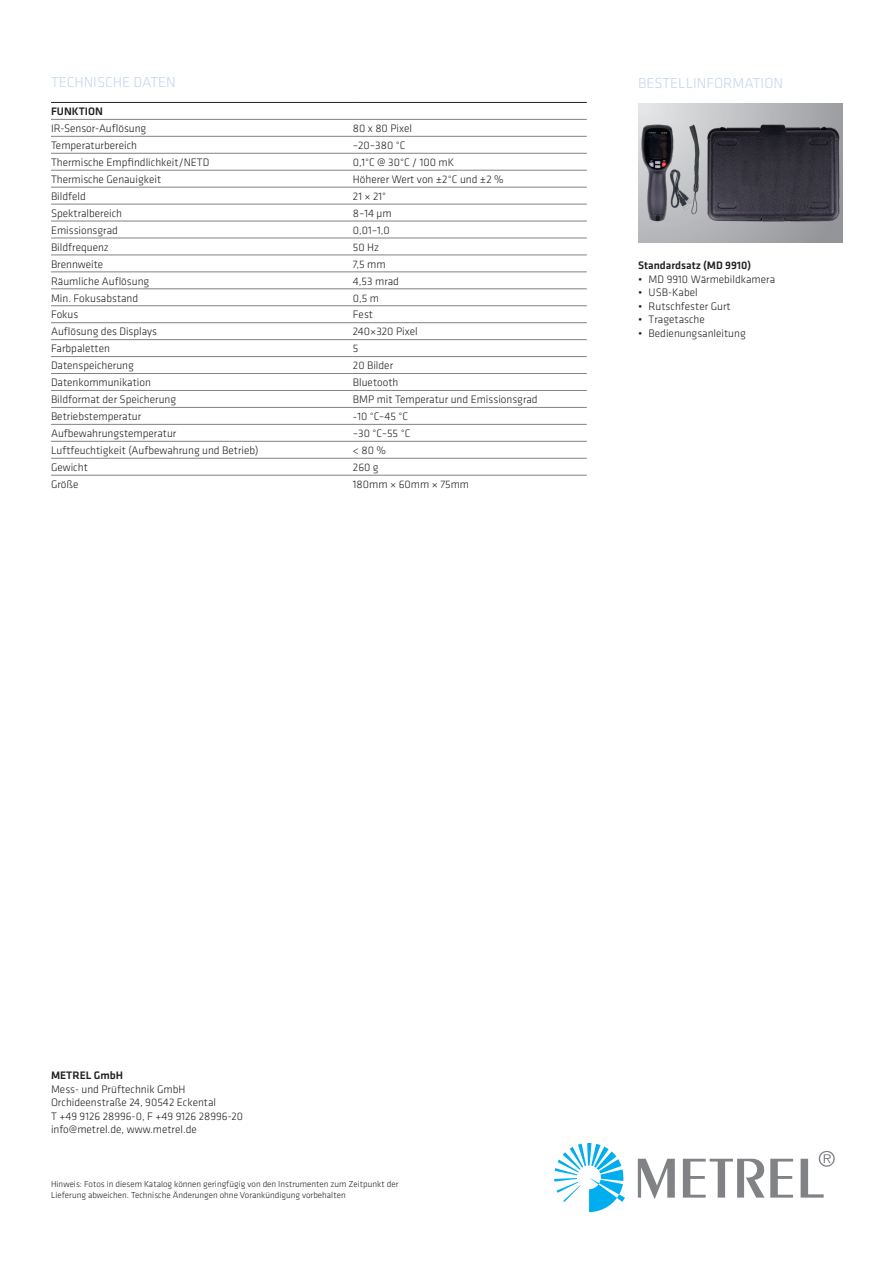
<style>
.page{position:relative;width:893px;height:1263px;background:#fff}
.page>*{position:absolute;margin:0;border:0;box-sizing:border-box;transform-origin:0 0}
.t1{font:300 15px "Klavika";color:#c5d5ed}
.tabela{font:300 11.25px "Klavika";color:#231f20}
.tabela-2{font:500 11.25px "Klavika";color:#231f20}
.t2{font:300 9px/10.8px "Klavika";color:#231f20}
</style>
<div class="page">
<svg style="left:638px;top:104px;width:204px;height:138px"></svg>
<img style="left:638px;top:122px;width:204px;height:102px">
<hr style="left:51px;top:136px;width:302px;height:1px;background:#808285">
<hr style="left:353px;top:136px;width:234px;height:1px;background:#808285">
<hr style="left:51px;top:153px;width:302px;height:1px;background:#808285">
<hr style="left:353px;top:153px;width:234px;height:1px;background:#808285">
<hr style="left:51px;top:170px;width:302px;height:1px;background:#808285">
<hr style="left:353px;top:170px;width:234px;height:1px;background:#808285">
<hr style="left:51px;top:187px;width:302px;height:1px;background:#808285">
<hr style="left:353px;top:187px;width:234px;height:1px;background:#808285">
<hr style="left:51px;top:204px;width:302px;height:1px;background:#808285">
<hr style="left:353px;top:204px;width:234px;height:1px;background:#808285">
<hr style="left:51px;top:221px;width:302px;height:1px;background:#808285">
<hr style="left:353px;top:221px;width:234px;height:1px;background:#808285">
<hr style="left:51px;top:238px;width:302px;height:1px;background:#808285">
<hr style="left:353px;top:238px;width:234px;height:1px;background:#808285">
<hr style="left:51px;top:255px;width:302px;height:1px;background:#808285">
<hr style="left:353px;top:255px;width:234px;height:1px;background:#808285">
<hr style="left:51px;top:272px;width:302px;height:1px;background:#808285">
<hr style="left:353px;top:272px;width:234px;height:1px;background:#808285">
<hr style="left:51px;top:119px;width:302px;height:1px;background:#808285">
<hr style="left:353px;top:119px;width:234px;height:1px;background:#808285">
<hr style="left:51px;top:102px;width:302px;height:1px;background:#231f20">
<hr style="left:353px;top:102px;width:234px;height:1px;background:#231f20">
<hr style="left:51px;top:289px;width:302px;height:1px;background:#808285">
<hr style="left:353px;top:289px;width:234px;height:1px;background:#808285">
<hr style="left:51px;top:305px;width:302px;height:1px;background:#808285">
<hr style="left:353px;top:305px;width:234px;height:1px;background:#808285">
<hr style="left:51px;top:322px;width:302px;height:1px;background:#808285">
<hr style="left:353px;top:322px;width:234px;height:1px;background:#808285">
<hr style="left:51px;top:339px;width:302px;height:1px;background:#808285">
<hr style="left:353px;top:339px;width:234px;height:1px;background:#808285">
<hr style="left:51px;top:356px;width:302px;height:1px;background:#808285">
<hr style="left:353px;top:356px;width:234px;height:1px;background:#808285">
<hr style="left:51px;top:373px;width:302px;height:1px;background:#808285">
<hr style="left:353px;top:373px;width:234px;height:1px;background:#808285">
<hr style="left:51px;top:390px;width:302px;height:1px;background:#808285">
<hr style="left:353px;top:390px;width:234px;height:1px;background:#808285">
<hr style="left:51px;top:407px;width:302px;height:1px;background:#808285">
<hr style="left:353px;top:407px;width:234px;height:1px;background:#808285">
<hr style="left:51px;top:424px;width:302px;height:1px;background:#808285">
<hr style="left:353px;top:424px;width:234px;height:1px;background:#808285">
<hr style="left:51px;top:441px;width:302px;height:1px;background:#808285">
<hr style="left:353px;top:441px;width:234px;height:1px;background:#808285">
<hr style="left:51px;top:458px;width:302px;height:1px;background:#808285">
<hr style="left:353px;top:458px;width:234px;height:1px;background:#808285">
<hr style="left:51px;top:475px;width:302px;height:1px;background:#808285">
<hr style="left:353px;top:475px;width:234px;height:1px;background:#808285">
<svg style="left:554px;top:1143px;width:71px;height:69px"></svg>
<svg style="left:638px;top:1150px;width:197px;height:49px"></svg>
<p class="t1" style="left:51px;top:74px;width:126px">TECHNISCHE DATEN</p>
<p class="t1" style="left:638px;top:75px;width:147px">BESTELLINFORMATION</p>
<p class="tabela-2" style="left:51px;top:105px;width:53px">FUNKTION</p>
<p class="tabela" style="left:51px;top:122px;width:97px">IR-Sensor-Auflösung</p>
<p class="tabela" style="left:353px;top:122px;width:61px">80 x 80 Pixel</p>
<p class="tabela" style="left:51px;top:139px;width:88px">Temperaturbereich</p>
<p class="tabela" style="left:353px;top:139px;width:54px">–20–380 °C</p>
<p class="tabela" style="left:51px;top:156px;width:160px">Thermische Empfindlichkeit/NETD</p>
<p class="tabela" style="left:353px;top:156px;width:103px">0,1°C @ 30°C / 100 mK</p>
<p class="tabela" style="left:51px;top:173px;width:112px">Thermische Genauigkeit</p>
<p class="tabela" style="left:353px;top:173px;width:152px">Höherer Wert von ±2°C und ±2 %</p>
<p class="tabela" style="left:51px;top:190px;width:36px">Bildfeld</p>
<p class="tabela" style="left:353px;top:190px;width:35px">21 × 21°</p>
<p class="tabela" style="left:51px;top:207px;width:73px">Spektralbereich</p>
<p class="tabela" style="left:353px;top:207px;width:40px">8–14 µm</p>
<p class="tabela" style="left:51px;top:224px;width:68px">Emissionsgrad</p>
<p class="tabela" style="left:353px;top:224px;width:38px">0,01–1,0</p>
<p class="tabela" style="left:51px;top:241px;width:59px">Bildfrequenz</p>
<p class="tabela" style="left:353px;top:241px;width:28px">50 Hz</p>
<p class="tabela" style="left:51px;top:258px;width:54px">Brennweite</p>
<p class="tabela" style="left:353px;top:258px;width:34px">7,5 mm</p>
<p class="tabela" style="left:51px;top:275px;width:100px">Räumliche Auflösung</p>
<p class="tabela" style="left:353px;top:275px;width:48px">4,53 mrad</p>
<p class="tabela" style="left:51px;top:292px;width:89px">Min. Fokusabstand</p>
<p class="tabela" style="left:353px;top:292px;width:28px">0,5 m</p>
<p class="tabela" style="left:51px;top:309px;width:29px">Fokus</p>
<p class="tabela" style="left:353px;top:309px;width:22px">Fest</p>
<p class="tabela" style="left:51px;top:325px;width:108px">Auflösung des Displays</p>
<p class="tabela" style="left:353px;top:325px;width:66px">240×320 Pixel</p>
<p class="tabela" style="left:51px;top:342px;width:61px">Farbpaletten</p>
<p class="tabela" style="left:353px;top:342px;width:7px">5</p>
<p class="tabela" style="left:51px;top:359px;width:84px">Datenspeicherung</p>
<p class="tabela" style="left:353px;top:359px;width:42px">20 Bilder</p>
<p class="tabela" style="left:51px;top:376px;width:101px">Datenkommunikation</p>
<p class="tabela" style="left:353px;top:376px;width:47px">Bluetooth</p>
<p class="tabela" style="left:51px;top:393px;width:127px">Bildformat der Speicherung</p>
<p class="tabela" style="left:353px;top:393px;width:186px">BMP mit Temperatur und Emissionsgrad</p>
<p class="tabela" style="left:51px;top:410px;width:92px">Betriebstemperatur</p>
<p class="tabela" style="left:353px;top:410px;width:57px">−10 °C–45 °C</p>
<p class="tabela" style="left:51px;top:427px;width:127px">Aufbewahrungstemperatur</p>
<p class="tabela" style="left:353px;top:427px;width:59px">–30 °C–55 °C</p>
<p class="tabela" style="left:51px;top:444px;width:209px">Luftfeuchtigkeit (Aufbewahrung und Betrieb)</p>
<p class="tabela" style="left:353px;top:444px;width:35px">&lt; 80 %</p>
<p class="tabela" style="left:51px;top:461px;width:38px">Gewicht</p>
<p class="tabela" style="left:353px;top:461px;width:27px">260 g</p>
<p class="tabela" style="left:51px;top:478px;width:29px">Größe</p>
<p class="tabela" style="left:353px;top:478px;width:118px">180mm × 60mm × 75mm</p>
<p class="tabela-2" style="left:638px;top:259px;width:115px">Standardsatz (MD 9910)</p>
<p class="tabela" style="left:638px;top:273px;width:139px">• MD 9910 Wärmebildkamera</p>
<p class="tabela" style="left:638px;top:286px;width:61px">• USB-Kabel</p>
<p class="tabela" style="left:638px;top:300px;width:94px">• Rutschfester Gurt</p>
<p class="tabela" style="left:638px;top:313px;width:68px">• Tragetasche</p>
<p class="tabela" style="left:638px;top:327px;width:109px">• Bedienungsanleitung</p>
<p class="tabela-2" style="left:51px;top:1069px;width:73px">METREL GmbH</p>
<p class="tabela" style="left:51px;top:1083px;width:136px">Mess- und Prüftechnik GmbH</p>
<p class="tabela" style="left:51px;top:1096px;width:167px">Orchideenstraße 24, 90542 Eckental</p>
<p class="tabela" style="left:51px;top:1110px;width:194px">T +49 9126 28996-0, F +49 9126 28996-20</p>
<p class="tabela" style="left:51px;top:1123px;width:147px">info@metrel.de, www.metrel.de</p>
<p class="t2" style="left:51px;top:1179px;width:349px">Hinweis: Fotos in diesem Katalog können geringfügig von den Instrumenten zum Zeitpunkt der<br>Lieferung abweichen. Technische Änderungen ohne Vorankündigung vorbehalten</p>
</div>
